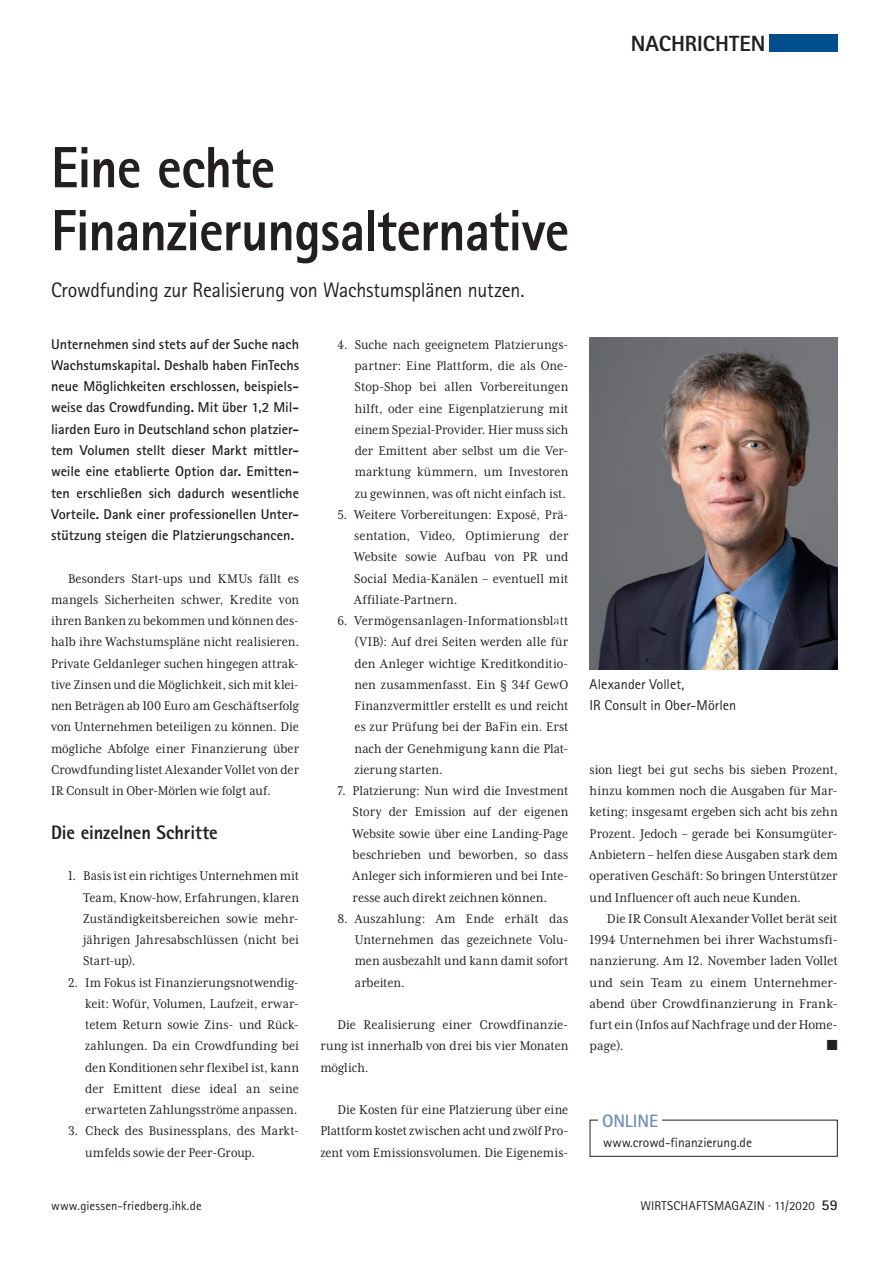
<style>
.page{position:relative;width:893px;height:1263px;background:#fff}
.page>*{position:absolute;margin:0;border:0;box-sizing:border-box;transform-origin:0 0}
.t1{font:800 58.35px/63px "Agfa Rotis Sans Serif";letter-spacing:-.015em;color:#231f20;scale:.91 1}
.t2{font:800 22.05px "Agfa Rotis Sans Serif";color:#231f20}
.t3{font:21px "Agfa Rotis Sans Serif";letter-spacing:-.01em;color:#231f20;scale:.95 1}
.t4{font:800 19.5px "Agfa Rotis Sans Serif";letter-spacing:-.005em;color:#231f20;scale:.95 1}
.t5{font:700 18px "Agfa Rotis Sans Serif";color:#6f8ebb}
.t6{font:14.7px/21.3px "Mrs Eaves XL Serif Nar OT";color:#231f20;text-align:justify;scale:.95 1}
.t7{font:14.7px/21.3px "Mrs Eaves XL Serif Nar OT";color:#231f20;text-align:justify}
.t8{font:14.7px "Zapf Dingbats ITC";color:#231f20}
.t9{font:700 14.25px/21.3px "Agfa Rotis Sans Serif";color:#231f20;text-align:justify}
.t10{font:14.25px/21.3px "Agfa Rotis Sans Serif";color:#231f20}
.t11{font:13.5px "Agfa Rotis Sans Serif";color:#231f20}
.t12{font:12.75px "Agfa Rotis Sans Serif";letter-spacing:.015em;color:#231f20}
.s1{font-weight:700;font-size:15px}
</style>
<div class="page">
<div style="left:770px;top:34px;width:68px;height:17px;background:#004f8c"></div>
<img style="left:590px;top:337px;width:248px;height:332px">
<div style="left:590px;top:1120px;width:248px;height:37px;border:1px solid #231f20"></div>
<div style="left:598px;top:1107px;width:64px;height:25px;background:#fff"></div>
<h2 class="t2" style="left:631px;top:29px;width:136px">NACHRICHTEN</h2>
<h1 class="t1" style="left:51px;top:135px;width:571px">Eine echte<br>Finanzierungsalternative</h1>
<h3 class="t3" style="left:51px;top:278px;width:500px">Crowdfunding zur Realisierung von Wachstumsplänen nutzen.</h3>
<p class="t9" style="left:51px;top:333px;width:250px">Unternehmen sind stets auf der Suche nach Wachstumskapital. Deshalb haben FinTechs neue Möglichkeiten erschlossen, beispiels&shy;weise das Crowdfunding. Mit über 1,2 Mil&shy;liarden Euro in Deutschland schon platzier&shy;tem Volumen stellt dieser Markt mittler&shy;weile eine etablierte Option dar. Emitten&shy;ten erschließen sich dadurch wesentliche Vorteile. Dank einer professionellen Unter&shy;stützung steigen die Platzierungschancen.</p>
<p class="t6" style="left:51px;top:567px;width:263px;text-indent:17px">Besonders Start-ups und KMUs fällt es mangels Sicherheiten schwer, Kredite von ihren Banken zu bekommen und können des&shy;halb ihre Wachstumspläne nicht realisieren.<br>Private Geldanleger suchen hingegen attrak&shy;tive Zinsen und die Möglichkeit, sich mit klei&shy;nen Beträgen ab 100 Euro am Geschäftserfolg von Unternehmen beteiligen zu können. Die mögliche Abfolge einer Finanzierung über Crowdfunding listet Alexander Vollet von der IR Consult in Ober-Mörlen wie folgt auf.</p>
<h3 class="t4" style="left:51px;top:820px;width:177px">Die einzelnen Schritte</h3>
<p class="t6" style="left:83px;top:865px;width:229px;text-indent:-15px">1. Basis ist ein richtiges Unternehmen mit Team, Know-how, Erfahrungen, klaren Zuständigkeitsbereichen sowie mehr&shy;jährigen Jahresabschlüssen (nicht bei Start-up).</p>
<p class="t6" style="left:85px;top:971px;width:227px;text-indent:-17px">2. Im Fokus ist Finanzierungsnotwendig&shy;keit: Wofür, Volumen, Laufzeit, erwar&shy;tetem Return sowie Zins- und Rück&shy;zahlungen. Da ein Crowdfunding bei den Konditionen sehr flexibel ist, kann der Emittent diese ideal an seine erwarteten Zahlungsströme anpassen.</p>
<p class="t6" style="left:85px;top:1120px;width:227px;text-indent:-17px">3. Check des Businessplans, des Markt&shy;umfelds sowie der Peer-Group.</p>
<p class="t6" style="left:355px;top:334px;width:226px;text-indent:-17px">4. Suche nach geeignetem Platzierungs&shy;partner: Eine Plattform, die als One-Stop-Shop bei allen Vorbereitungen hilft, oder eine Eigenplatzierung mit einem Spezial-Provider. Hier muss sich der Emittent aber selbst um die Ver&shy;marktung kümmern, um Investoren zu gewinnen, was oft nicht einfach ist.</p>
<p class="t6" style="left:354px;top:504px;width:227px;text-indent:-17px">5. Weitere Vorbereitungen: Exposé, Prä&shy;sentation, Video, Optimierung der Website sowie Aufbau von PR und Social Media-Kanälen – eventuell mit Affiliate-Partnern.</p>
<p class="t6" style="left:355px;top:610px;width:226px;text-indent:-17px">6. Vermögensanlagen-Informationsblatt (VIB): Auf drei Seiten werden alle für den Anleger wichtige Kreditkonditio&shy;nen zusammenfasst. Ein § 34f GewO Finanzvermittler erstellt es und reicht es zur Prüfung bei der BaFin ein. Erst nach der Genehmigung kann die Plat&shy;zierung starten.</p>
<p class="t6" style="left:353px;top:780px;width:229px;text-indent:-15px">7. Platzierung: Nun wird die Investment Story der Emission auf der eigenen Website sowie über eine Landing-Page beschrieben und beworben, so dass Anleger sich informieren und bei Inte&shy;resse auch direkt zeichnen können.</p>
<p class="t6" style="left:355px;top:908px;width:226px;text-indent:-18px">8. Auszahlung: Am Ende erhält das Unternehmen das gezeichnete Volu&shy;men ausbezahlt und kann damit sofort arbeiten.</p>
<p class="t6" style="left:320px;top:1014px;width:263px;text-indent:17px">Die Realisierung einer Crowdfinanzie&shy;rung ist innerhalb von drei bis vier Monaten möglich.</p>
<p class="t6" style="left:320px;top:1099px;width:263px;text-indent:17px">Die Kosten für eine Platzierung über eine Plattform kostet zwischen acht und zwölf Pro&shy;zent vom Emissionsvolumen. Die Eigenemis-</p>
<p class="t10" style="left:590px;top:673px;width:148px">Alexander Vollet,<br>IR Consult in Ober-Mörlen</p>
<p class="t6" style="left:590px;top:759px;width:263px">sion liegt bei gut sechs bis sieben Prozent, hinzu kommen noch die Ausgaben für Mar&shy;keting; insgesamt ergeben sich acht bis zehn Prozent. Jedoch – gerade bei Konsumgüter-Anbietern – helfen diese Ausgaben stark dem operativen Geschäft: So bringen Unterstützer und Influencer oft auch neue Kunden.</p>
<p class="t7" style="left:590px;top:908px;width:250px;text-indent:17px">Die IR Consult Alexander Vollet berät seit 1994 Unternehmen bei ihrer Wachstumsfi&shy;nanzierung. Am 12. November laden Vollet und sein Team zu einem Unternehmer&shy;abend über Crowdfinanzierung in Frank&shy;furt ein (Infos auf Nachfrage und der Home&shy;page).</p>
<p class="t8" style="left:827px;top:1038px;width:12px">■</p>
<p class="t5" style="left:602px;top:1109px;width:58px">ONLINE</p>
<p class="t11" style="left:603px;top:1135px;width:150px">www.crowd-finanzierung.de</p>
<p class="t12" style="left:51px;top:1198px;width:152px">www.giessen-friedberg.ihk.de</p>
<p class="t12" style="left:640px;top:1198px;width:199px">WIRTSCHAFTSMAGAZIN · 11/2020 <span class="s1">59</span></p>
</div>
